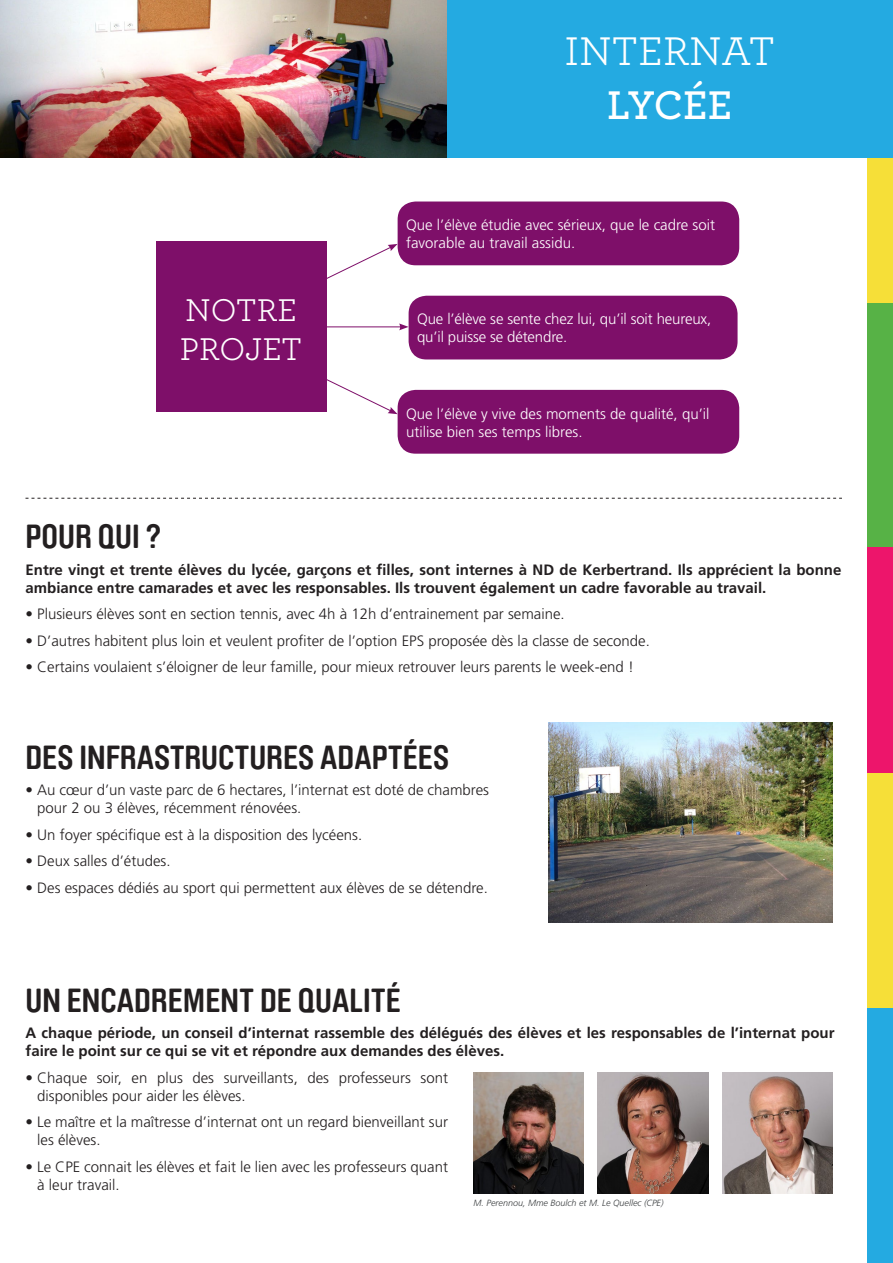
<style>
.page{position:relative;width:893px;height:1263px;background:#fff}
.page>*{position:absolute;margin:0;border:0;box-sizing:border-box;transform-origin:0 0}
.t1{font:42px/54.3px "Archer";color:#fff;text-align:center}
.t2{font:700 33px "Brauer Neue";color:#231f20}
.t3{font:33px "Archer";color:#fff}
.t4{font:300 15px/18px "Frutiger";color:#231f20}
.t5{font:700 15px/18px "Frutiger";color:#231f20}
.t6{font:300 15px/18px "Frutiger";color:#fff}
.t7{font:italic 300 9px "Frutiger LT Std";color:#3d4042}
.s1{font-weight:600}
</style>
<div class="page">
<div style="left:867px;top:0;width:26px;height:346px;background:#f6df38"></div>
<div style="left:867px;top:303px;width:26px;height:262px;background:#57b246"></div>
<div style="left:867px;top:547px;width:26px;height:226px;background:#ed156b"></div>
<div style="left:867px;top:773px;width:26px;height:283px;background:#f6df38"></div>
<div style="left:867px;top:1008px;width:26px;height:255px;background:#24aae1"></div>
<div style="left:398px;top:201px;width:341px;height:64px;background:#7e0f69;border-radius:18px"></div>
<div style="left:398px;top:390px;width:341px;height:64px;background:#7e0f69;border-radius:18px"></div>
<div style="left:409px;top:296px;width:328px;height:63px;background:#7e0f69;border-radius:18px"></div>
<svg style="left:26px;top:498px;width:816px;height:1px"></svg>
<div style="left:446px;top:0;width:447px;height:157px;background:#24aae1"></div>
<hr style="left:298px;top:326px;width:103px;height:1px;background:#7e0f69">
<svg style="left:399px;top:323px;width:10px;height:7px"></svg>
<svg style="left:326px;top:244px;width:72px;height:49px"></svg>
<svg style="left:326px;top:365px;width:72px;height:49px"></svg>
<div style="left:156px;top:242px;width:170px;height:170px;background:#7e0f69"></div>
<img style="left:549px;top:722px;width:283px;height:200px">
<img style="left:474px;top:1073px;width:110px;height:121px">
<img style="left:598px;top:1073px;width:110px;height:121px">
<img style="left:722px;top:1073px;width:110px;height:121px">
<img style="left:0;top:0;width:446px;height:157px">
<p class="t1" style="left:564px;top:22px;width:212px">INTERNAT<br><span class="s1">LYCÉE</span></p>
<p class="t3" style="left:185px;top:287px;width:113px">NOTRE</p>
<p class="t3" style="left:180px;top:326px;width:124px">PROJET</p>
<p class="t6" style="left:406px;top:216px;width:310px">Que l’élève étudie avec sérieux, que le cadre soit favorable au travail assidu.</p>
<p class="t6" style="left:417px;top:310px;width:296px">Que l’élève se sente chez lui, qu’il soit heureux, qu’il puisse se détendre.</p>
<p class="t6" style="left:406px;top:404px;width:305px">Que l’élève y vive des moments de qualité, qu’il utilise bien ses temps libres.</p>
<p class="t2" style="left:26px;top:518px;width:137px">POUR QUI ?</p>
<p class="t5" style="left:26px;top:560px;width:817px">Entre vingt et trente élèves du lycée, garçons et filles, sont internes à ND de Kerbertrand. Ils apprécient la bonne ambiance entre camarades et avec les responsables. Ils trouvent également un cadre favorable au travail.</p>
<p class="t4" style="left:26px;top:605px;width:541px">• Plusieurs élèves sont en section tennis, avec 4h à 12h d’entrainement par semaine.</p>
<p class="t4" style="left:26px;top:632px;width:626px">• D’autres habitent plus loin et veulent profiter de l’option EPS proposée dès la classe de seconde.</p>
<p class="t4" style="left:26px;top:658px;width:610px">• Certains voulaient s’éloigner de leur famille, pour mieux retrouver leurs parents le week-end !</p>
<p class="t2" style="left:26px;top:738px;width:425px">DES INFRASTRUCTURES ADAPTÉES</p>
<p class="t4" style="left:37px;top:781px;width:453px;text-indent:-12px">• Au cœur d’un vaste parc de 6 hectares, l’internat est doté de chambres pour 2 ou 3 élèves, récemment rénovées.</p>
<p class="t4" style="left:26px;top:825px;width:338px">• Un foyer spécifique est à la disposition des lycéens.</p>
<p class="t4" style="left:26px;top:852px;width:147px">• Deux salles d’études.</p>
<p class="t4" style="left:26px;top:878px;width:464px">• Des espaces dédiés au sport qui permettent aux élèves de se détendre.</p>
<p class="t2" style="left:26px;top:981px;width:377px">UN ENCADREMENT DE QUALITÉ</p>
<p class="t5" style="left:26px;top:1024px;width:811px">A chaque période, un conseil d’internat rassemble des délégués des élèves et les responsables de l’internat pour faire le point sur ce qui se vit et répondre aux demandes des élèves.</p>
<p class="t4" style="left:37px;top:1068px;width:412px;text-indent:-12px">• Chaque soir, en plus des surveillants, des professeurs sont disponibles pour aider les élèves.</p>
<p class="t4" style="left:37px;top:1113px;width:412px;text-indent:-12px">• Le maître et la maîtresse d’internat ont un regard bienveillant sur les élèves.</p>
<p class="t4" style="left:37px;top:1157px;width:412px;text-indent:-12px">• Le CPE connait les élèves et fait le lien avec les professeurs quant à leur travail.</p>
<p class="t7" style="left:474px;top:1198px;width:192px">M. Perennou, Mme Boulch et M. Le Quellec (CPE)</p>
</div>
